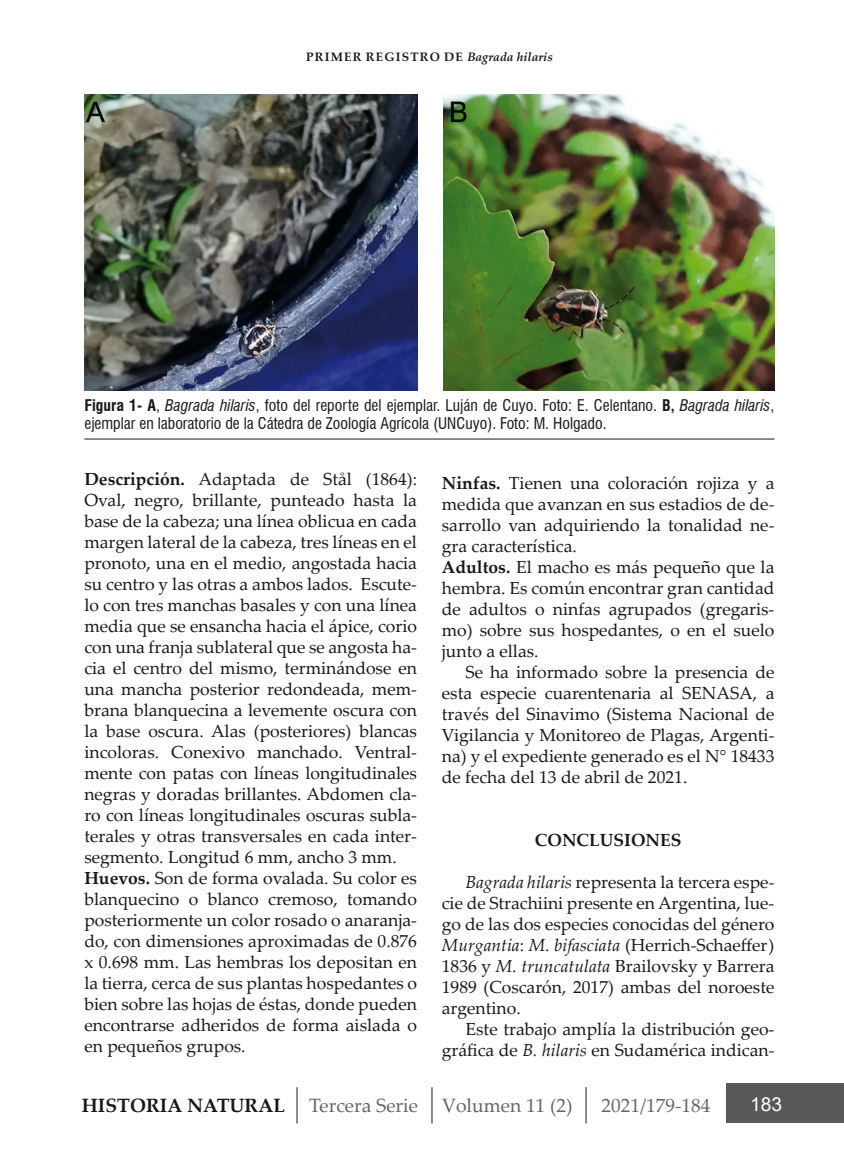
<style>
.page{position:relative;width:844px;height:1166px;background:#fff}
.page>*{position:absolute;margin:0;border:0;box-sizing:border-box;transform-origin:0 0}
.t1{font:19.25px "Palatino Linotype";color:#646567}
.t2{font:19.25px "Arial";color:#fff}
.t3{font:17.5px/21px "Palatino Linotype";color:#1a171c}
.t4{font:700 17.5px "Palatino Linotype";color:#1a171c}
.t5{font:condensed 15.75px/17.5px "Swiss 721 BT";color:#1a171c}
.t6{font:700 12.25px "Palatino Linotype";letter-spacing:.1em;color:#1a171c}
.s1{font-style:italic}
.s2{font-weight:700}
.s3{font-weight:700;color:#1a171c}
</style>
<div class="page">
<hr style="left:296px;top:1087px;width:1px;height:36px;background:#1a171c">
<hr style="left:431px;top:1087px;width:1px;height:36px;background:#1a171c">
<hr style="left:585px;top:1087px;width:1px;height:36px;background:#1a171c">
<div style="left:726px;top:1083px;width:117px;height:39px;background:#58585a"></div>
<img style="left:85px;top:94px;width:332px;height:296px">
<img style="left:443px;top:94px;width:331px;height:296px">
<hr style="left:84px;top:439px;width:690px;height:1px;background:#1a171c">
<p class="t6" style="left:306px;top:48px;width:248px">PRIMER REGISTRO DE <span class="s1">Bagrada hilaris</span></p>
<p class="t5" style="left:84px;top:397px;width:691px"><span class="s2">Figura 1- A</span>, <span class="s1">Bagrada hilaris</span>, foto del reporte del ejemplar. Luján de Cuyo. Foto: E. Celentano. <span class="s2">B,</span> <span class="s1">Bagrada hilaris</span>, ejemplar en laboratorio de la Cátedra de Zoología Agrícola (UNCuyo). Foto: M. Holgado.</p>
<p class="t3" style="left:84px;top:468px;width:334px"><span class="s2">Descripción.</span> Adaptada de Stål (1864):<br>Oval, negro, brillante, punteado hasta la base de la cabeza; una línea oblicua en cada margen lateral de la cabeza, tres líneas en el pronoto, una en el medio, angostada hacia su centro y las otras a ambos lados. Escute&shy;lo con tres manchas basales y con una línea media que se ensancha hacia el ápice, corio con una franja sublateral que se angosta ha&shy;cia el centro del mismo, terminándose en una mancha posterior redondeada, mem&shy;brana blanquecina a levemente oscura con la base oscura. Alas (posteriores) blancas incoloras. Conexivo manchado. Ventral&shy;mente con patas con líneas longitudinales negras y doradas brillantes. Abdomen cla&shy;ro con líneas longitudinales oscuras subla&shy;terales y otras transversales en cada inter&shy;segmento. Longitud 6 mm, ancho 3 mm.<br><span class="s2">Huevos.</span> Son de forma ovalada. Su color es blanquecino o blanco cremoso, tomando posteriormente un color rosado o anaranja&shy;do, con dimensiones aproximadas de 0.876 x 0.698 mm. Las hembras los depositan en la tierra, cerca de sus plantas hospedantes o bien sobre las hojas de éstas, donde pueden encontrarse adheridos de forma aislada o en pequeños grupos.</p>
<p class="t3" style="left:441px;top:472px;width:334px"><span class="s2">Ninfas.</span> Tienen una coloración rojiza y a medida que avanzan en sus estadios de de&shy;sarrollo van adquiriendo la tonalidad ne&shy;gra característica.<br><span class="s2">Adultos.</span> El macho es más pequeño que la hembra. Es común encontrar gran cantidad de adultos o ninfas agrupados (gregaris&shy;mo) sobre sus hospedantes, o en el suelo junto a ellas.</p>
<p class="t3" style="left:441px;top:661px;width:334px;text-align:justify;text-indent:24px">Se ha informado sobre la presencia de esta especie cuarentenaria al SENASA, a través del Sinavimo (Sistema Nacional de Vigilancia y Monitoreo de Plagas, Argenti&shy;na) y el expediente generado es el N° 18433 de fecha del 13 de abril de 2021.</p>
<p class="t4" style="left:534px;top:828px;width:148px">CONCLUSIONES</p>
<p class="t3" style="left:441px;top:871px;width:334px;text-align:justify;text-indent:24px"><span class="s1">Bagrada hilaris</span> representa la tercera espe&shy;cie de Strachiini presente en Argentina, lue&shy;go de las dos especies conocidas del género <span class="s1">Murgantia</span>: <span class="s1">M. bifasciata</span> (Herrich-Schaeffer)<br>1836 y <span class="s1">M. truncatulata</span> Brailovsky y Barrera 1989 (Coscarón, 2017) ambas del noroeste argentino.</p>
<p class="t3" style="left:441px;top:1018px;width:334px;text-align:right">Este trabajo amplía la distribución geo&shy;gráfica de <span class="s1">B. hilaris</span> en Sudamérica indican-</p>
<p class="t1" style="left:82px;top:1091px;width:492px"><span class="s3">HISTORIA NATURAL</span> Tercera Serie Volumen 11 (2)</p>
<p class="t1" style="left:601px;top:1091px;width:110px">2021/179-184</p>
<p class="t2" style="left:750px;top:1090px;width:34px">183</p>
</div>
